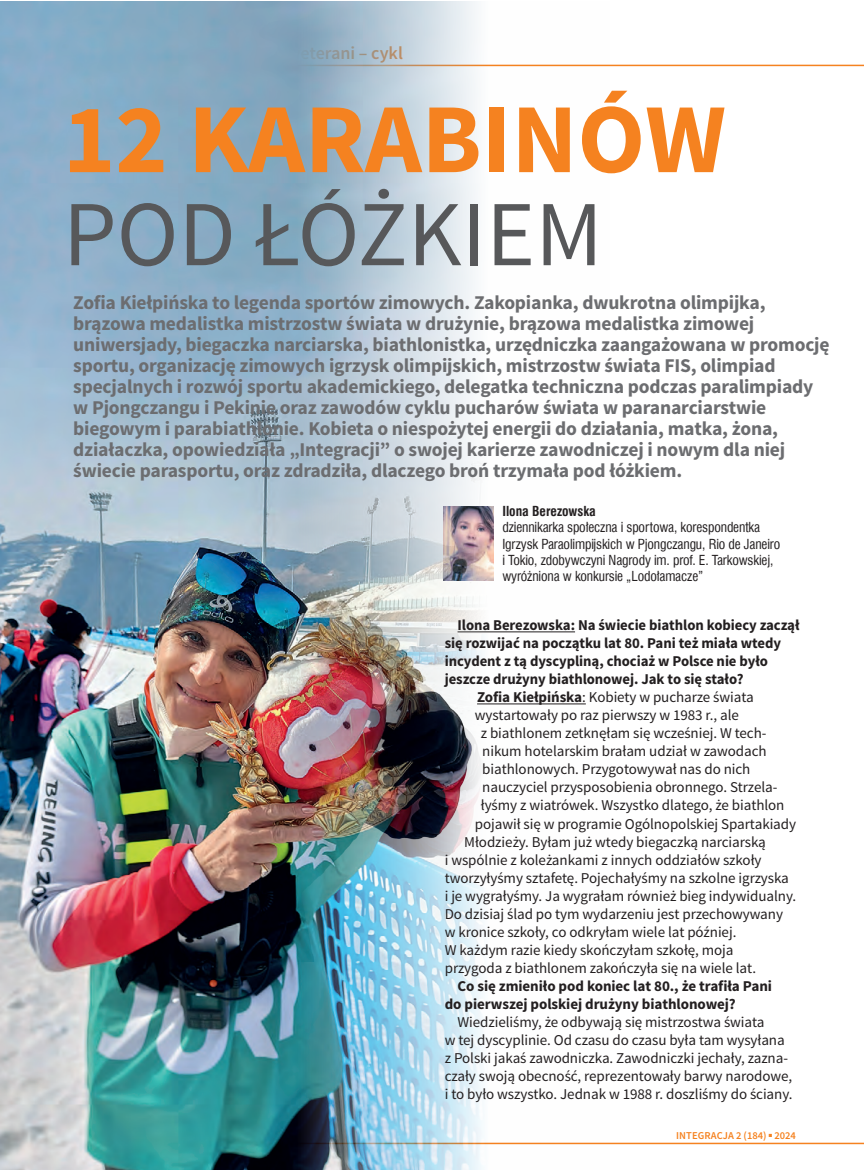
<style>
.page{position:relative;width:864px;height:1170px;background:#fff}
.page>*{position:absolute;margin:0;border:0;box-sizing:border-box;transform-origin:0 0}
.t1{font:700 99px "Source Sans Pro";color:#f58220}
.t2{font:93px "Source Sans Pro";color:#57585a}
.t3{font:700 19.5px/21px "Source Sans Pro";letter-spacing:-.01em;color:#6c6d70}
.t4{font:15px/18px "Source Sans Pro";letter-spacing:-.005em;color:#231f20}
.t5{font:700 15px/18px "Source Sans Pro";letter-spacing:-.005em;color:#231f20}
.t6{font:13.5px/16.2px "Swis 721 Cn EU";letter-spacing:-.01em;color:#231f20}
.t7{font:600 10.5px "Source Sans Pro";color:#f58220}
.s1{font-weight:700}
</style>
<div class="page">
<img style="left:0;top:1px;width:609px;height:1168px">
<h1 class="t1" style="left:63px;top:76px;width:664px">12 karabinów</h1>
<h1 class="t2" style="left:63px;top:177px;width:541px">pod łóżkiem</h1>
<p class="t3" style="left:73px;top:292px;width:757px">Zofia kiełpińska to legenda sportów zimowych. Zakopianka, dwukrotna olimpijka, brązowa medalistka mistrzostw świata w drużynie, brązowa medalistka zimowej uniwersjady, biegaczka narciarska, biathlonistka, urzędniczka zaangażowana w promocję sportu, organizację zimowych igrzysk olimpijskich, mistrzostw świata FiS, olimpiad specjalnych i rozwój sportu akademickiego, delegatka techniczna podczas paralimpiady w Pjongczangu i Pekinie oraz zawodów cyklu pucharów świata w paranarciarstwie biegowym i parabiathlonie. kobieta o niespożytej energii do działania, matka, żona, działaczka, opowiedziała „integracji” o swojej karierze zawodniczej i nowym dla niej świecie parasportu, oraz zdradziła, dlaczego broń trzymała pod łóżkiem.</p>
<p class="t6" style="left:502px;top:503px;width:279px"><span class="s1">Ilona Berezowska<br></span>dziennikarka społeczna i sportowa, korespondentka Igrzysk Paraolimpijskich w Pjongczangu, Rio de Janeiro i Tokio, zdobywczyni Nagrody im. prof. E. Tarkowskiej, wyróżniona w konkursie „Lodołamacze”</p>
<p class="t5" style="left:444px;top:617px;width:356px;text-indent:13px">ilona berezowska: na świecie biathlon kobiecy zaczął się rozwijać na początku lat 80. Pani też miała wtedy incydent z tą dyscypliną, chociaż w Polsce nie było jeszcze drużyny biathlonowej. Jak to się stało?</p>
<p class="t4" style="left:477px;top:688px;width:278px"><span class="s1">Zofia kiełpińska</span>: kobiety w pucharze świata</p>
<p class="t4" style="left:474px;top:706px;width:265px">wystartowały po raz pierwszy w 1983 r., ale</p>
<p class="t4" style="left:480px;top:724px;width:287px">z biathlonem zetknęłam się wcześniej. W tech-</p>
<p class="t4" style="left:482px;top:742px;width:286px">nikum hotelarskim brałam udział w zawodach</p>
<p class="t4" style="left:482px;top:760px;width:269px">biathlonowych. przygotowywał nas do nich</p>
<p class="t4" style="left:482px;top:778px;width:296px">nauczyciel przysposobienia obronnego. Strzela-</p>
<p class="t4" style="left:480px;top:796px;width:305px">łyśmy z wiatrówek. Wszystko dlatego, że biathlon</p>
<p class="t4" style="left:474px;top:814px;width:323px">pojawił się w programie ogólnopolskiej Spartakiady</p>
<p class="t4" style="left:464px;top:832px;width:303px">młodzieży. Byłam już wtedy biegaczką narciarską</p>
<p class="t4" style="left:444px;top:850px;width:318px">i wspólnie z koleżankami z innych oddziałów szkoły</p>
<p class="t4" style="left:444px;top:868px;width:345px">tworzyłyśmy sztafetę. pojechałyśmy na szkolne igrzyska</p>
<p class="t4" style="left:444px;top:886px;width:353px">i je wygrałyśmy. Ja wygrałam również bieg indywidualny.</p>
<p class="t4" style="left:444px;top:904px;width:339px">do dzisiaj ślad po tym wydarzeniu jest przechowywany</p>
<p class="t4" style="left:444px;top:922px;width:293px">w kronice szkoły, co odkryłam wiele lat później.</p>
<p class="t4" style="left:444px;top:940px;width:290px">W każdym razie kiedy skończyłam szkołę, moja</p>
<p class="t4" style="left:444px;top:958px;width:313px">przygoda z biathlonem zakończyła się na wiele lat.</p>
<p class="t5" style="left:444px;top:977px;width:328px;text-indent:13px">Co się zmieniło pod koniec lat 80., że trafiła Pani do pierwszej polskiej drużyny biathlonowej?</p>
<p class="t4" style="left:444px;top:1012px;width:349px;text-indent:13px">Wiedzieliśmy, że odbywają się mistrzostwa świata<br>w tej dyscyplinie. od czasu do czasu była tam wysyłana z polski jakaś zawodniczka. Zawodniczki jechały, zazna&shy;czały swoją obecność, reprezentowały barwy narodowe, i to było wszystko. Jednak w 1988 r. doszliśmy do ściany.</p>
<p class="t7" style="left:675px;top:1128px;width:121px">INTEGRACJA 2 (184) ■ 2024</p>
</div>
